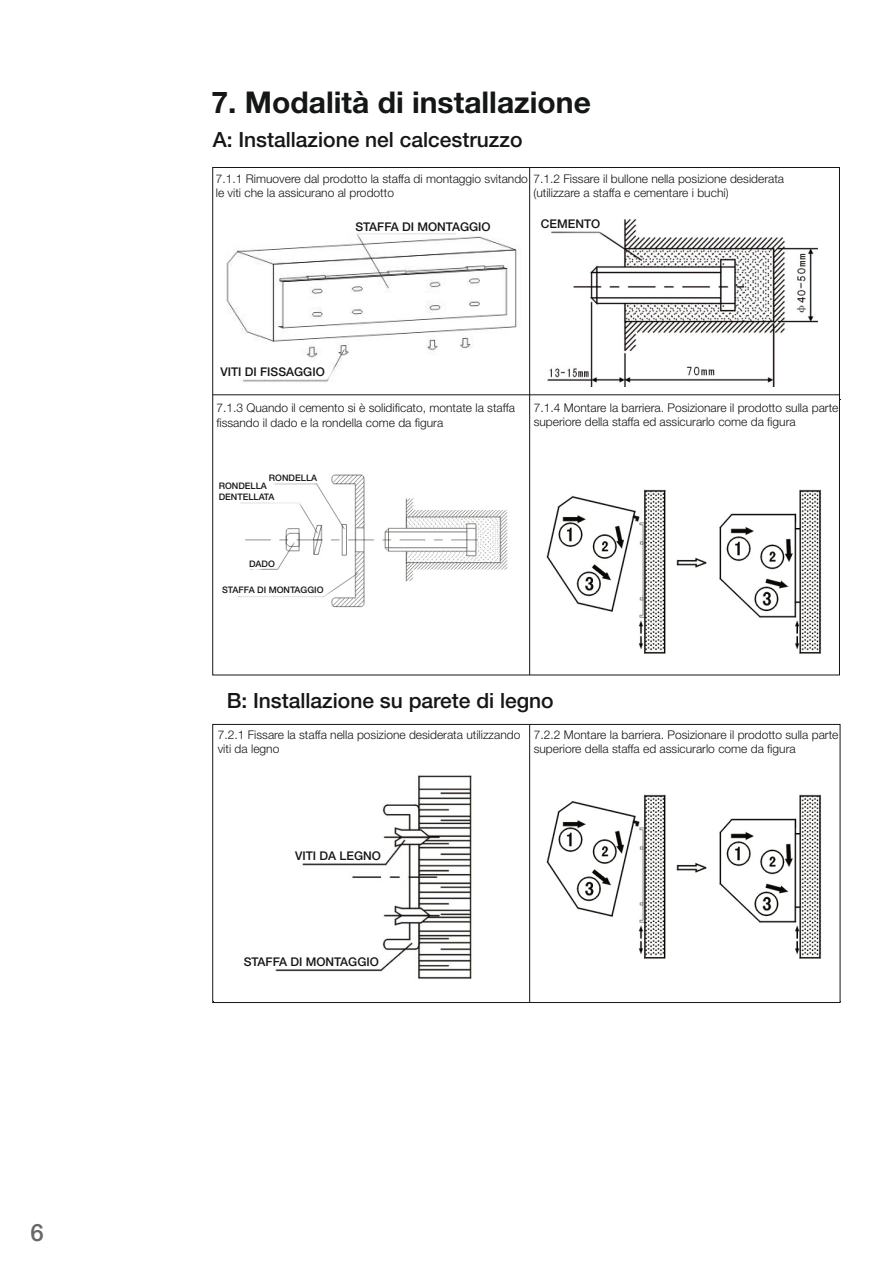
<style>
.page{position:relative;width:893px;height:1262px;background:#fff}
.page>*{position:absolute;margin:0;border:0;box-sizing:border-box;transform-origin:0 0}
.t1{font:700 30px "Helvetica Neue LT Pro";color:#151616}
.t2{font:500 24px "Helvetica Neue LT Pro";color:#676767}
.t3{font:500 21px "Helvetica Neue LT Pro";color:#151616}
.t4{font:300 12px/14.1px "Helvetica Neue LT Pro";color:#151616}
.t5{font:500 12px "Helvetica Neue LT Pro";color:#151616}
.t6{font:500 9px/10.5px "Helvetica Neue LT Pro";color:#151616}
</style>
<div class="page">
<img style="left:546px;top:489px;width:276px;height:165px">
<img style="left:546px;top:794px;width:276px;height:165px">
<img style="left:226px;top:233px;width:291px;height:150px">
<img style="left:547px;top:219px;width:270px;height:167px">
<img style="left:238px;top:474px;width:270px;height:134px">
<img style="left:275px;top:775px;width:197px;height:205px">
<hr style="left:213px;top:394px;width:626px;height:1px;background:#151616">
<div style="left:212px;top:724px;width:628px;height:279px;border:1px solid #151616"></div>
<hr style="left:529px;top:724px;width:1px;height:278px;background:#151616">
<hr style="left:529px;top:167px;width:1px;height:508px;background:#151616">
<h2 class="t2" style="left:30px;top:1223px;width:15px">6</h2>
<h1 class="t1" style="left:211px;top:92px;width:381px">7. Modalità di installazione</h1>
<h3 class="t3" style="left:213px;top:132px;width:311px">A: Installazione nel calcestruzzo</h3>
<p class="t4" style="left:216px;top:173px;width:313px">7.1.1 Rimuovere dal prodotto la staffa di montaggio svitando le viti che la assicurano al prodotto</p>
<p class="t4" style="left:533px;top:173px;width:252px">7.1.2 Fissare il bullone nella posizione desiderata (utilizzare a staffa e cementare i buchi)</p>
<p class="t5" style="left:355px;top:223px;width:137px">STAFFA DI MONTAGGIO</p>
<p class="t5" style="left:541px;top:220px;width:61px">CEMENTO</p>
<p class="t5" style="left:220px;top:367px;width:106px">VITI DI FISSAGGIO</p>
<p class="t4" style="left:216px;top:403px;width:300px">7.1.3 Quando il cemento si è solidificato, montate la staffa fissando il dado e la rondella come da figura</p>
<p class="t6" style="left:269px;top:474px;width:50px">RONDELLA</p>
<p class="t6" style="left:219px;top:482px;width:57px">RONDELLA<br>DENTELLATA</p>
<p class="t4" style="left:533px;top:402px;width:306px">7.1.4 Montare la barriera. Posizionare il prodotto sulla parte superiore della staffa ed assicurarlo come da figura</p>
<p class="t6" style="left:249px;top:559px;width:27px">DADO</p>
<p class="t6" style="left:222px;top:586px;width:103px">STAFFA DI MONTAGGIO</p>
<h3 class="t3" style="left:227px;top:693px;width:328px">B: Installazione su parete di legno</h3>
<p class="t4" style="left:218px;top:729px;width:304px">7.2.1 Fissare la staffa nella posizione desiderata utilizzando viti da legno</p>
<p class="t4" style="left:533px;top:729px;width:306px">7.2.2 Montare la barriera. Posizionare il prodotto sulla parte superiore della staffa ed assicurarlo come da figura</p>
<p class="t5" style="left:295px;top:851px;width:87px">VITI DA LEGNO</p>
<p class="t5" style="left:244px;top:957px;width:137px">STAFFA DI MONTAGGIO</p>
</div>
